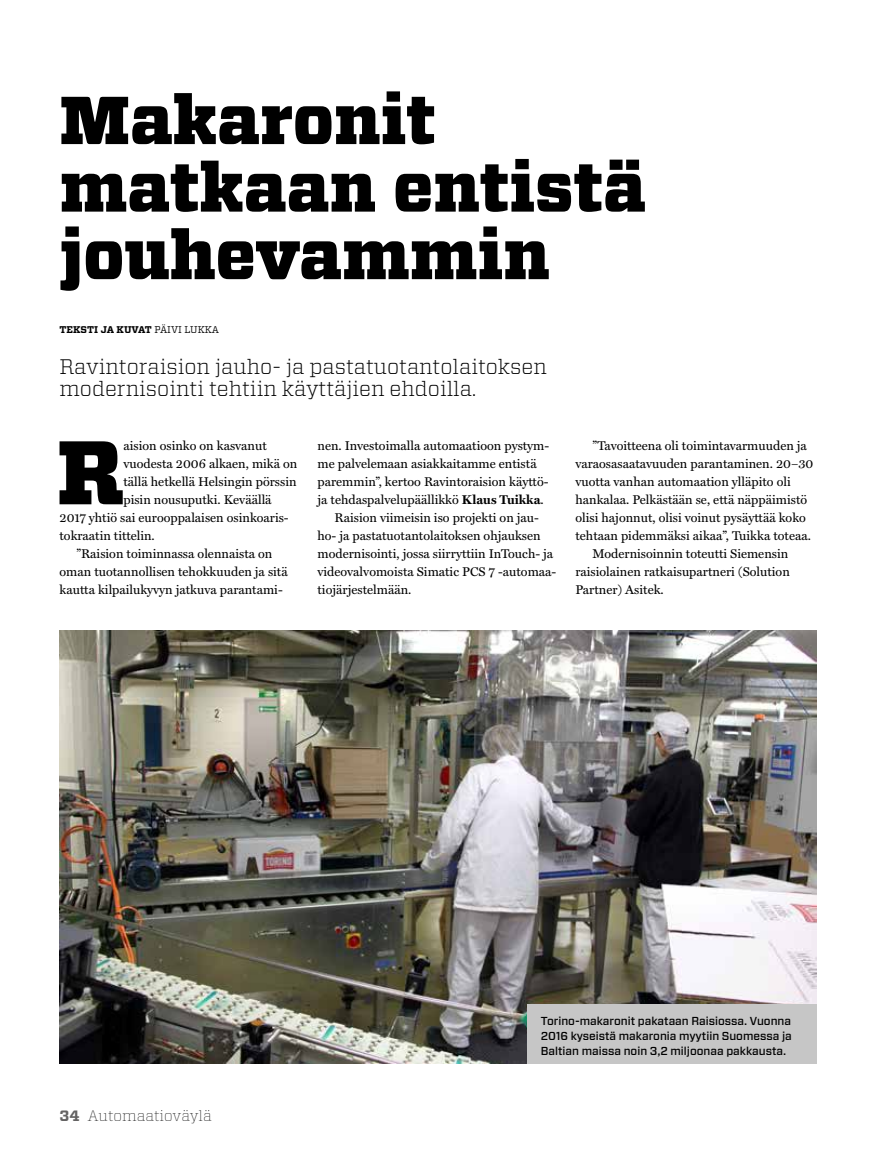
<style>
.page{position:relative;width:893px;height:1170px;background:#fff}
.page>*{position:absolute;margin:0;border:0;box-sizing:border-box;transform-origin:0 0}
.t1{font:900 89.85px "Vitesse";color:#000}
.t2{font:900 67.5px/67.5px "Vitesse";color:#000}
.t3{font:300 21px/22.5px "Vitesse";color:#000}
.t4{font:100 15px "Vitesse";letter-spacing:-.005em;color:#000}
.t5{font:12.75px "Miller Text";color:#000}
.t6{font:500 11.55px/15px "Forza";color:#000;text-align:justify}
.t7{font:700 9.75px "Vitesse";color:#000}
.s1{font-weight:400}
.s2{font-weight:700}
.s3{font-weight:700;color:#646363}
</style>
<div class="page">
<img style="left:60px;top:630px;width:756px;height:433px">
<div style="left:527px;top:1003px;width:289px;height:60px;background:#c6c6c6"></div>
<h2 class="t2" style="left:60px;top:88px;width:588px">Makaronit matkaan entistä jouhevammin</h2>
<p class="t7" style="left:60px;top:323px;width:161px">TEKSTI JA KUVAT <span class="s1">PÄIVI LUKKA</span></p>
<h3 class="t3" style="left:60px;top:354px;width:489px">Ravintoraision jauho- ja pastatuotantolaitoksen modernisointi tehtiin käyttäjien ehdoilla.</h3>
<h1 class="t1" style="left:57px;top:412px;width:68px">R</h1>
<p class="t5" style="left:123px;top:438px;width:145px">aision osinko on kasvanut</p>
<p class="t5" style="left:123px;top:456px;width:175px">vuodesta 2006 alkaen, mikä on</p>
<p class="t5" style="left:123px;top:474px;width:175px">tällä hetkellä Helsingin pörssin</p>
<p class="t5" style="left:123px;top:492px;width:150px">pisin nousuputki. Keväällä</p>
<p class="t5" style="left:60px;top:510px;width:231px">2017 yhtiö sai eurooppalaisen osinkoaris-</p>
<p class="t5" style="left:60px;top:528px;width:97px">tokraatin tittelin.</p>
<p class="t5" style="left:77px;top:546px;width:197px">”Raision toiminnassa olennaista on</p>
<p class="t5" style="left:60px;top:564px;width:230px">oman tuotannollisen tehokkuuden ja sitä</p>
<p class="t5" style="left:60px;top:582px;width:225px">kautta kilpailukyvyn jatkuva parantami-</p>
<p class="t5" style="left:317px;top:438px;width:233px">nen. Investoimalla automaatioon pystym-</p>
<p class="t5" style="left:317px;top:456px;width:221px">me palvelemaan asiakkaitamme entistä</p>
<p class="t5" style="left:317px;top:474px;width:233px">paremmin”, kertoo Ravintoraision käyttö-</p>
<p class="t5" style="left:317px;top:492px;width:228px">ja tehdaspalvelupäällikkö <span class="s2">Klaus Tuikka</span>.</p>
<p class="t5" style="left:334px;top:510px;width:206px">Raision viimeisin iso projekti on jau-</p>
<p class="t5" style="left:317px;top:528px;width:225px">ho- ja pastatuotantolaitoksen ohjauksen</p>
<p class="t5" style="left:317px;top:546px;width:237px">modernisointi, jossa siirryttiin InTouch- ja</p>
<p class="t5" style="left:317px;top:564px;width:240px">videovalvomoista Simatic PCS 7 -automaa-</p>
<p class="t5" style="left:317px;top:582px;width:95px">tiojärjestelmään.</p>
<p class="t5" style="left:592px;top:438px;width:216px">”Tavoitteena oli toimintavarmuuden ja</p>
<p class="t5" style="left:575px;top:456px;width:239px">varaosasaatavuuden parantaminen. 20−30</p>
<p class="t5" style="left:575px;top:474px;width:217px">vuotta vanhan automaation ylläpito oli</p>
<p class="t5" style="left:575px;top:492px;width:233px">hankalaa. Pelkästään se, että näppäimistö</p>
<p class="t5" style="left:575px;top:510px;width:232px">olisi hajonnut, olisi voinut pysäyttää koko</p>
<p class="t5" style="left:575px;top:528px;width:237px">tehtaan pidemmäksi aikaa”, Tuikka toteaa.</p>
<p class="t5" style="left:592px;top:546px;width:197px">Modernisoinnin toteutti Siemensin</p>
<p class="t5" style="left:575px;top:564px;width:216px">raisiolainen ratkaisupartneri (Solution</p>
<p class="t5" style="left:575px;top:582px;width:90px">Partner) Asitek.</p>
<p class="t4" style="left:60px;top:1105px;width:154px"><span class="s3">34</span> Automaatioväylä</p>
<p class="t6" style="left:541px;top:1013px;width:252px">Torino-makaronit pakataan Raisiossa. Vuonna 2016 kyseistä makaronia myytiin Suomessa ja Baltian maissa noin 3,2 miljoonaa pakkausta.</p>
</div>
